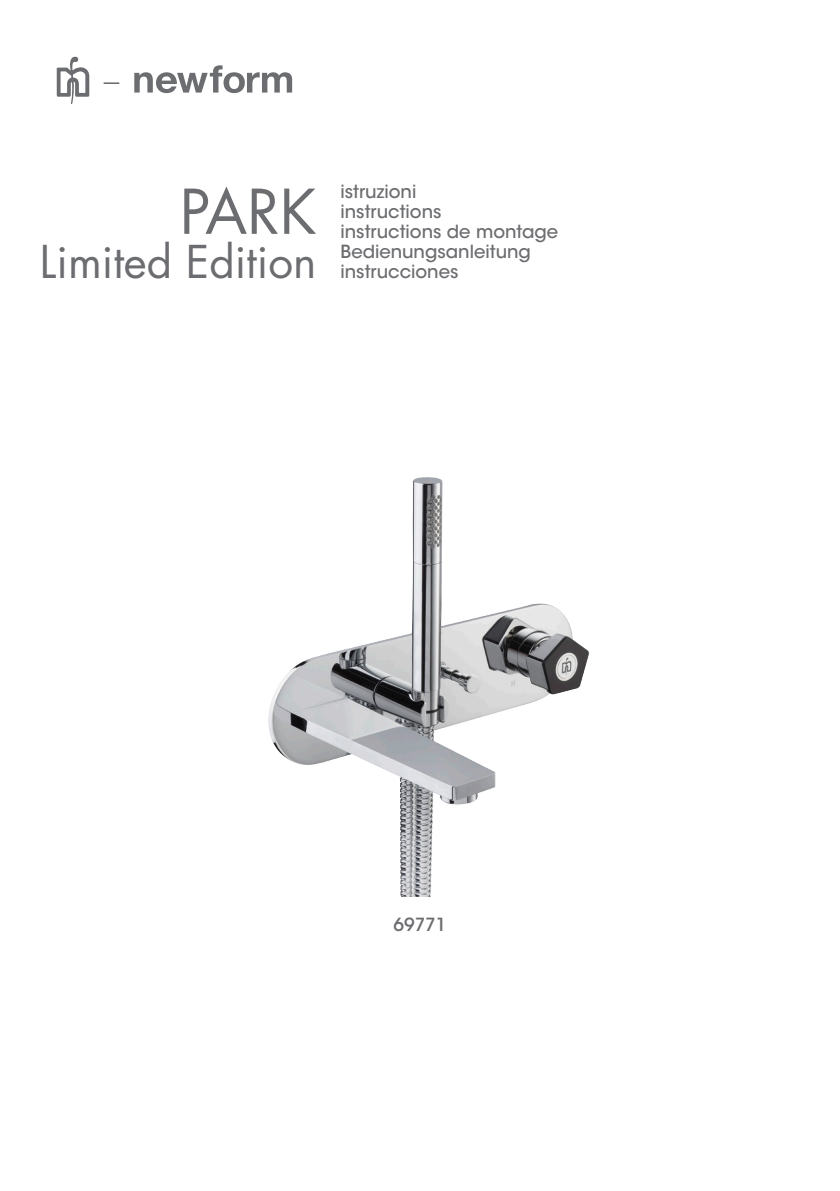
<style>
.page{position:relative;width:840px;height:1191px;background:#fff}
.page>*{position:absolute;margin:0;border:0;box-sizing:border-box;transform-origin:0 0}
.t1{font:60px "Futura Std";color:#6c6d70}
.t2{font:44px "Futura Std";color:#6c6d70}
.t3{font:500 18px "ITC Avant Garde Std";color:#6c6d70}
</style>
<div class="page">
<svg style="left:57px;top:57px;width:235px;height:47px"></svg>
<img style="left:268px;top:477px;width:321px;height:419px">
<p class="t1" style="left:180px;top:173px;width:138px">PARK</p>
<p class="t2" style="left:40px;top:234px;width:278px">Limited Edition</p>
<p class="t3" style="left:340px;top:180px;width:77px">istruzioni</p>
<p class="t3" style="left:340px;top:200px;width:102px">instructions</p>
<p class="t3" style="left:340px;top:220px;width:219px">instructions de montage</p>
<p class="t3" style="left:340px;top:240px;width:192px">Bedienungsanleitung</p>
<p class="t3" style="left:340px;top:260px;width:119px">instrucciones</p>
<p class="t3" style="left:393px;top:913px;width:55px">69771</p>
</div>
